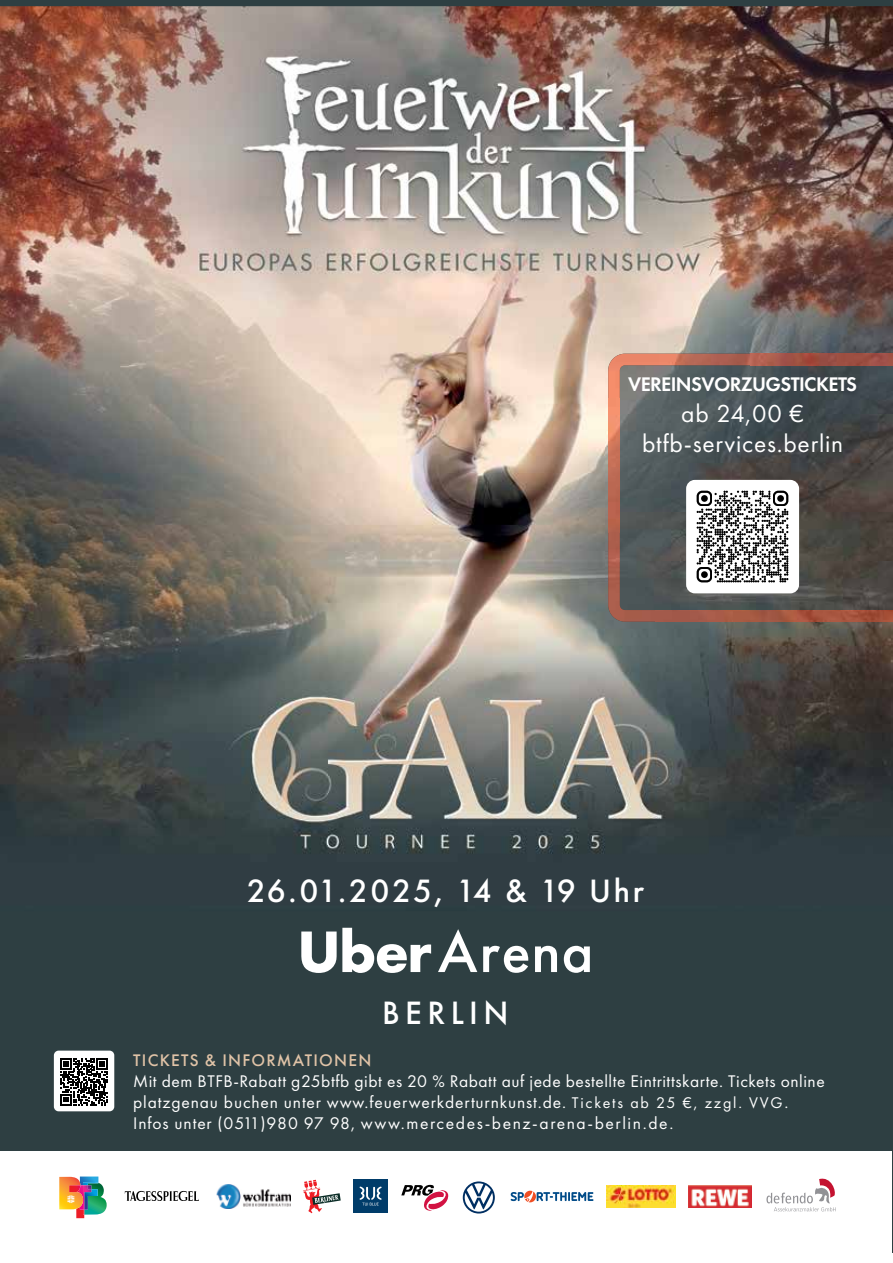
<style>
.page{position:relative;width:893px;height:1263px;background:#fff}
.page>*{position:absolute;margin:0;border:0;box-sizing:border-box;transform-origin:0 0}
.t1{font:500 60.75px "Futura PT";letter-spacing:.02em;color:#fff}
.t2{font:500 33.6px "Futura PT";letter-spacing:.055em;color:#fff}
.t3{font:500 33.6px "Futura PT";letter-spacing:.08em;color:#fff}
.t4{font:25.5px/30.3px "Futura PT";letter-spacing:.03em;color:#fff;text-align:center}
.t5{font:600 20.4px "Futura PT";letter-spacing:-.03em;color:#fff}
.t6{font:17.55px/21px "Futura PT";letter-spacing:.05em;color:#fff}
.t7{font:500 17.4px "Futura PT";letter-spacing:.07em;color:#e0c3a7}
.s1{font-weight:700}
.s2{font-size:16.05px}
</style>
<div class="page">
<div style="left:0;top:0;width:893px;height:1253px;background:#2e3f42"></div>
<img style="left:0;top:6px;width:893px;height:848px">
<div style="left:54px;top:1050px;width:60px;height:61px;background:#fff;border-radius:5px"></div>
<svg style="left:60px;top:1058px;width:48px;height:47px"></svg>
<div style="left:0;top:1151px;width:892px;height:102px;background:#fff"></div>
<img style="left:216px;top:1184px;width:74px;height:24px">
<svg style="left:125px;top:1191px;width:74px;height:10px"></svg>
<img style="left:606px;top:1186px;width:70px;height:22px">
<img style="left:688px;top:1186px;width:64px;height:22px">
<svg style="left:766px;top:1179px;width:70px;height:32px"></svg>
<svg style="left:401px;top:1185px;width:47px;height:25px"></svg>
<svg style="left:303px;top:1180px;width:38px;height:33px"></svg>
<svg style="left:463px;top:1181px;width:32px;height:32px"></svg>
<svg style="left:511px;top:1191px;width:82px;height:11px"></svg>
<div style="left:353px;top:1179px;width:35px;height:34px;background:#003c6a"></div>
<svg style="left:359px;top:1186px;width:23px;height:19px"></svg>
<img style="left:76px;top:1214px;width:8px;height:4px">
<svg style="left:59px;top:1176px;width:48px;height:38px;background:#a29c7c"></svg>
<img style="left:620px;top:365px;width:273px;height:245px">
<img style="left:608px;top:354px;width:143px;height:44px">
<img style="left:750px;top:354px;width:143px;height:11px">
<img style="left:608px;top:398px;width:12px;height:134px">
<img style="left:608px;top:532px;width:48px;height:90px">
<img style="left:655px;top:610px;width:238px;height:12px">
<svg style="left:686px;top:480px;width:113px;height:113px;background:#c3c3c3"></svg>
<svg style="left:697px;top:491px;width:15px;height:15px"></svg>
<div style="left:701px;top:495px;width:7px;height:7px;background:#000;border-radius:3px"></div>
<svg style="left:723px;top:491px;width:65px;height:15px"></svg>
<div style="left:777px;top:495px;width:7px;height:7px;background:#000;border-radius:3px"></div>
<svg style="left:697px;top:567px;width:15px;height:15px"></svg>
<div style="left:701px;top:571px;width:7px;height:7px;background:#000;border-radius:3px"></div>
<p class="t5" style="left:628px;top:372px;width:230px">VEREINSVORZUGSTICKETS</p>
<h3 class="t4" style="left:642px;top:398px;width:203px">ab 24,00 € btfb-services.berlin</h3>
<h2 class="t2" style="left:247px;top:871px;width:399px">26.01.2025, 14 &amp; 19 Uhr</h2>
<h1 class="t1" style="left:297px;top:915px;width:298px"><span class="s1">Uber</span> Arena</h1>
<h2 class="t3" style="left:382px;top:993px;width:128px">BERLIN</h2>
<p class="t7" style="left:133px;top:1049px;width:240px">TICKETS &amp; INFORMATIONEN</p>
<p class="t6" style="left:133px;top:1070px;width:693px">Mit dem BTFB-Rabatt g25btfb gibt es 20 % Rabatt auf jede bestellte Eintrittskarte. Tickets online platzgenau buchen unter www.feuerwerkderturnkunst.de. <span class="s2">Tickets ab 25 €, zzgl. VVG</span>.<br>Infos unter (0511)980 97 98, www.mercedes-benz-arena-berlin.de.</p>
</div>
